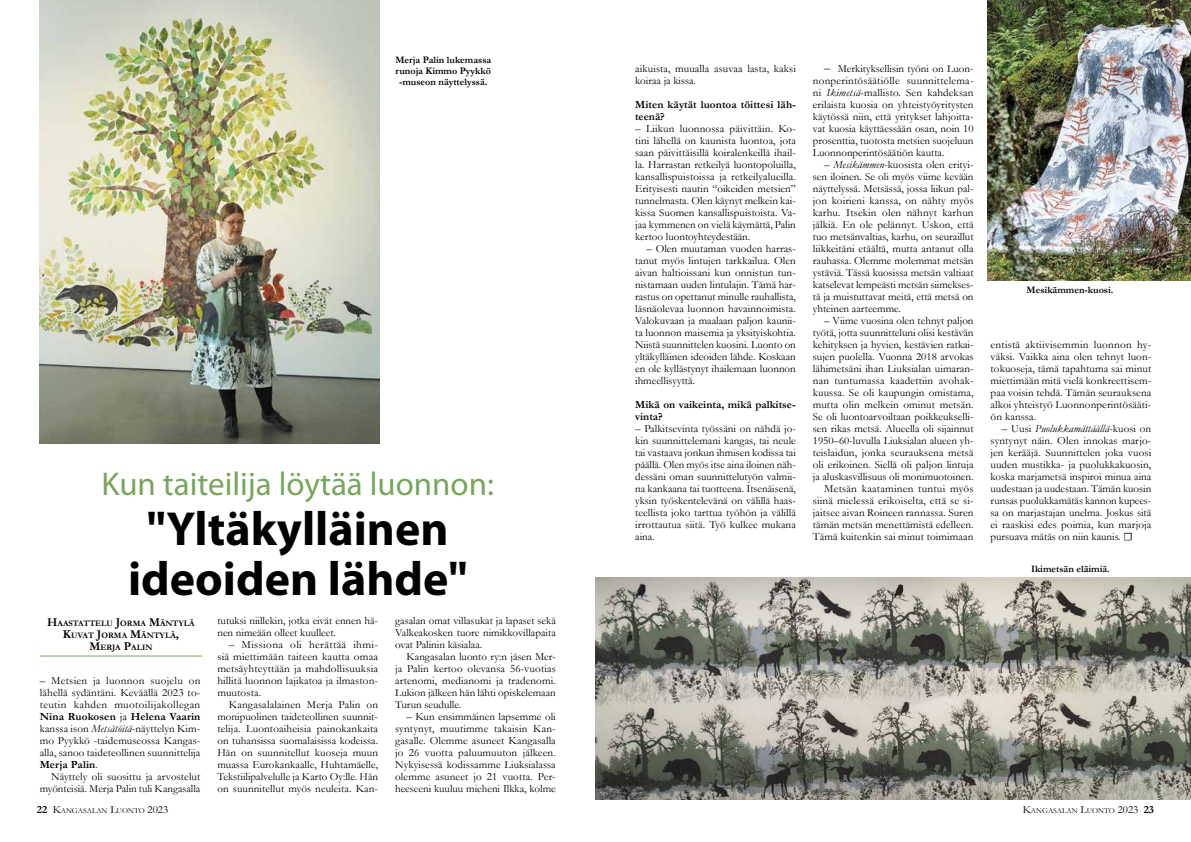
<style>
.page{position:relative;width:1191px;height:842px;background:#fff}
.page>*{position:absolute;margin:0;border:0;box-sizing:border-box;transform-origin:0 0}
.t1{font:700 48px/50px "Myriad Pro";color:#000;text-align:center}
.t2{font:33px "Myriad Pro";color:#77a75b}
.t3{font:11px/12px "Garamond";color:#000;text-align:justify}
.t4{font:700 11px/12px "Garamond";letter-spacing:.005em;color:#000}
.t5{font:700 10px/11px "Garamond";color:#000;text-align:center}
.t6{font:700 8.4px/12px "Garamond";color:#000;text-align:center}
.t7{font:7.7px "Garamond";color:#000}
.s1{font-size:12px}
.s2{font-weight:700}
.s3{font-style:italic}
.s4{font-family:"Times New Roman";font-size:12px}
.s5{font-family:"Minion Pro"}
.s6{font-weight:700;font-size:11px}
.s7{font-size:11px}
</style>
<div class="page">
<img style="left:40px;top:0;width:339px;height:443px">
<img style="left:595px;top:577px;width:596px;height:222px">
<img style="left:987px;top:0;width:204px;height:281px">
<hr style="left:40px;top:656px;width:162px;height:1px;background:#77a85b">
<p class="t5" style="left:395px;top:54px;width:97px">Merja Palin lukemassa runoja Kimmo Pyykkö -museon näyttelyssä.</p>
<h2 class="t2" style="left:102px;top:464px;width:394px">Kun taiteilija löytää luonnon:</h2>
<h1 class="t1" style="left:128px;top:502px;width:341px">"Yltäkylläinen ideoiden lähde"</h1>
<p class="t6" style="left:47px;top:617px;width:149px"><span class="s1">H</span>AASTATTELU <span class="s1">J</span>ORMA <span class="s1">M</span>ÄNTYLÄ<br><span class="s1">K</span>UVAT <span class="s1">J</span>ORMA <span class="s1">M</span>ÄNTYLÄ<span class="s1">,<br>M</span>ERJA <span class="s1">P</span>ALIN</p>
<p class="t3" style="left:40px;top:674px;width:162px">– Metsien ja luonnon suojelu on lähellä sydäntäni. Keväällä 2023 to&shy;teutin kahden muotoilijakollegan <span class="s2">Nina Ruokosen</span> ja <span class="s2">Helena Vaarin </span>kanssa ison <span class="s3">Metsätöitä</span>-näyttelyn Kim&shy;mo Pyykkö -taidemuseossa Kangas&shy;alla, sanoo taideteollinen suunnittelija <span class="s2">Merja Palin</span>.</p>
<p class="t3" style="left:40px;top:770px;width:162px;text-align:right">Näyttely oli suosittu ja arvostelut myönteisiä. Merja Palin tuli Kangasalla</p>
<p class="t3" style="left:217px;top:614px;width:162px">tutuksi niillekin, jotka eivät ennen hä&shy;nen nimeään olleet kuulleet.</p>
<p class="t3" style="left:217px;top:638px;width:162px;text-indent:11px">– Missiona oli herättää ihmi&shy;siä miettimään taiteen kautta omaa metsäyhteyttään ja mahdollisuuksia hillitä luonnon lajikatoa ja ilmaston&shy;muutosta.</p>
<p class="t3" style="left:217px;top:698px;width:162px;text-indent:11px">Kangasalalainen Merja Palin on monipuolinen taideteollinen suunnit&shy;telija. Luontoaiheisia painokankaita on tuhansissa suomalaisissa kodeissa.<br>Hän on suunnitellut kuoseja muun muassa Eurokankaalle, Huhtamäelle, Tekstiilipalvelulle ja Karto Oy:lle. Hän on suunnitellut myös neuleita. Kan-</p>
<p class="t3" style="left:395px;top:614px;width:162px">gasalan omat villasukat ja lapaset sekä Valkeakosken tuore nimikkovillapaita ovat Palinin käsialaa.</p>
<p class="t3" style="left:395px;top:650px;width:162px;text-indent:11px">Kangasalan luonto ry:n jäsen Mer&shy;ja Palin kertoo olevansa 56-vuotias artenomi, medianomi ja tradenomi.<br>Lukion jälkeen hän lähti opiskelemaan Turun seudulle.</p>
<p class="t3" style="left:395px;top:710px;width:162px;text-indent:11px">– Kun ensimmäinen lapsemme oli syntynyt, muutimme takaisin Kan&shy;gasalle. Olemme asuneet Kangasalla jo 26 vuotta paluumuuton jälkeen.<br>Nykyisessä kodissamme Liuksialassa olemme asuneet jo 21 vuotta. Per&shy;heeseeni kuuluu mieheni Ilkka, kolme</p>
<p class="t3" style="left:635px;top:62px;width:162px">aikuista, muualla asuvaa lasta, kaksi koiraa ja kissa.</p>
<p class="t4" style="left:635px;top:98px;width:162px">Miten käytät luontoa töittesi läh&shy;teenä?</p>
<p class="t3" style="left:635px;top:122px;width:162px">– Liikun luonnossa päivittäin. Ko&shy;tini lähellä on kaunista luontoa, jota saan päivittäisillä koiralenkeillä ihail&shy;la. Harrastan retkeilyä luontopoluilla, kansallispuistoissa ja retkeilyalueilla.<br>Erityisesti nautin “oikeiden metsien” tunnelmasta. Olen käynyt melkein kai&shy;kissa Suomen kansallispuistoista. Va&shy;jaa kymmenen on vielä käymättä, Palin kertoo luontoyhteydestään.</p>
<p class="t3" style="left:635px;top:242px;width:162px;text-indent:11px">– Olen muutaman vuoden harras&shy;tanut myös lintujen tarkkailua. Olen aivan haltioissani kun onnistun tun&shy;nistamaan uuden lintulajin. Tämä har&shy;rastus on opettanut minulle rauhallista, läsnäolevaa luonnon havainnoimista.<br>Valokuvaan ja maalaan paljon kaunii&shy;ta luonnon maisemia ja yksityiskohtia.<br>Niistä suunnittelen kuosini. Luonto on yltäkylläinen ideoiden lähde. Koskaan en ole kyllästynyt ihailemaan luonnon ihmeellisyyttä.</p>
<p class="t4" style="left:635px;top:398px;width:162px">Mikä on vaikeinta, mikä palkitse&shy;vinta?</p>
<p class="t3" style="left:635px;top:422px;width:162px">– Palkitsevinta työssäni on nähdä jo&shy;kin suunnittelemani kangas, tai neule tai vastaava jonkun ihmisen kodissa tai päällä. Olen myös itse aina iloinen näh&shy;dessäni oman suunnittelutyön valmii&shy;na kankaana tai tuotteena. Itsenäisenä, yksin työskentelevänä on välillä haas&shy;teellista joko tarttua työhön ja välillä irrottautua siitä. Työ kulkee mukana aina.</p>
<p class="t3" style="left:813px;top:62px;width:162px;text-indent:11px"><span class="s4">–</span> Merkityksellisin työni on Luon&shy;nonperintösäätiölle suunnittelema&shy;ni <span class="s3">Ikimetsä</span>-mallisto. Sen kahdeksan erilaista kuosia on yhteistyöyritysten käytössä niin, että yritykset lahjoitta&shy;vat kuosia käyttäessään osan, noin 10 prosenttia, tuotosta metsien suojeluun Luonnonperintösäätiön kautta.</p>
<p class="t3" style="left:813px;top:158px;width:162px;text-indent:11px">– <span class="s3">Mesikämmen</span>-kuosista olen erityi&shy;sen iloinen. Se oli myös viime kevään näyttelyssä. Metsässä, jossa liikun pal&shy;jon koirieni kanssa, on nähty myös karhu. Itsekin olen nähnyt karhun jälkiä. En ole pelännyt. Uskon, että tuo metsänvaltias, karhu, on seuraillut liikkeitäni etäältä, mutta antanut olla rauhassa. Olemme molemmat metsän ystäviä. Tässä kuosissa metsän valtiaat katselevat lempeästi metsän siimekses&shy;tä ja muistuttavat meitä, että metsä on yhteinen aarteemme.</p>
<p class="t3" style="left:813px;top:314px;width:162px;text-align:right">– Viime vuosina olen tehnyt paljon työtä, jotta suunnitteluni olisi kestävän kehityksen ja hyvien, kestävien ratkai&shy;sujen puolella. Vuonna 2018 arvokas lähimetsäni ihan Liuksialan uimaran&shy;nan tuntumassa kaadettiin avohak&shy;kuussa. Se oli kaupungin omistama, mutta olin melkein ominut metsän.<br>Se oli luontoarvoiltaan poikkeukselli&shy;sen rikas metsä. Alueella oli sijainnut 1950–60-luvulla Liuksialan alueen yh&shy;teislaidun, jonka seurauksena metsä oli erikoinen. Siellä oli paljon lintuja ja aluskasvillisuus oli monimuotoinen.<br>Metsän kaataminen tuntui myös siinä mielessä erikoiselta, että se si&shy;jaitsee aivan Roineen rannassa. Suren tämän metsän menettämistä edelleen.<br>Tämä kuitenkin sai minut toimimaan</p>
<p class="t5" style="left:1026px;top:284px;width:88px">Mesikämmen-kuosi.</p>
<p class="t3" style="left:990px;top:338px;width:162px">entistä aktiivisemmin luonnon hy&shy;väksi. Vaikka aina olen tehnyt luon&shy;tokuoseja, tämä tapahtuma sai minut miettimään mitä vielä konkreettisem&shy;paa voisin tehdä. Tämän seurauksena alkoi yhteistyö Luonnonperintösääti&shy;ön kanssa.</p>
<p class="t3" style="left:990px;top:422px;width:162px;text-indent:11px">– Uusi <span class="s3">Puolukkamättäällä</span>-kuosi on syntynyt näin. Olen innokas marjo&shy;jen kerääjä. Suunnittelen joka vuosi uuden mustikka- ja puolukkakuosin, koska marjametsä inspiroi minua aina uudestaan ja uudestaan. Tämän kuosin runsas puolukkamätäs kannon kupees&shy;sa on marjastajan unelma. Joskus sitä ei raaskisi edes poimia, kun marjoja pursuava mätäs on niin kaunis. <span class="s5">☐</span></p>
<p class="t5" style="left:1031px;top:563px;width:80px">Ikimetsän eläimiä.</p>
<p class="t7" style="left:37px;top:806px;width:133px"><span class="s6">22</span> <span class="s7">K</span>ANGASALAN <span class="s7">L</span>UONTO <span class="s7">2023</span></p>
<p class="t7" style="left:1022px;top:806px;width:133px"><span class="s7">K</span>ANGASALAN <span class="s7">L</span>UONTO <span class="s7">202</span><span class="s7">3</span> <span class="s6">23</span></p>
</div>
